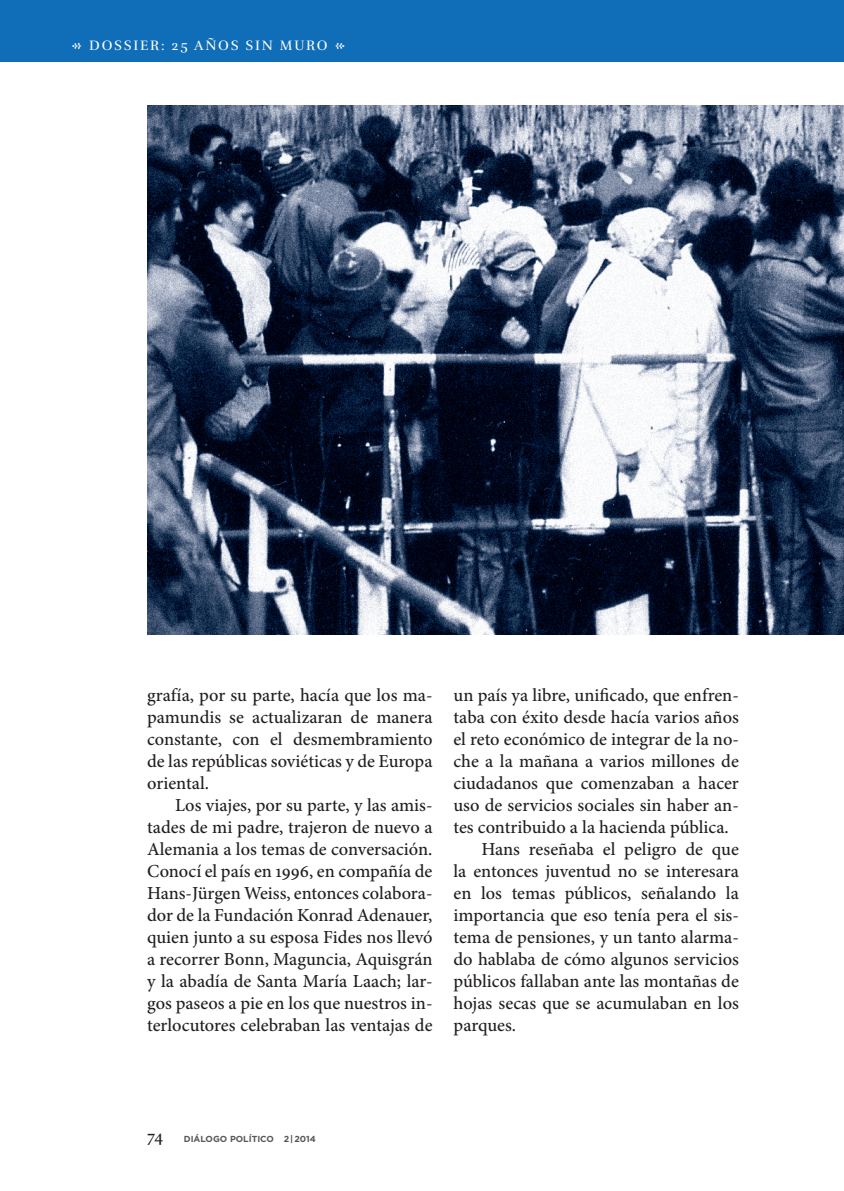
<style>
.page{position:relative;width:844px;height:1191px;background:#fff}
.page>*{position:absolute;margin:0;border:0;box-sizing:border-box;transform-origin:0 0}
.t1{font:500 18.38px/22.1px "Minion Pro";color:#231f20;text-align:justify}
.t2{font:14px "Rufina";letter-spacing:.12em;color:#fff}
.t3{font:700 8.75px "Gotham";color:#57585a}
</style>
<div class="page">
<div style="left:0;top:0;width:843px;height:62px;background:#106db7"></div>
<img style="left:147px;top:105px;width:696px;height:529px">
<p class="t2" style="left:89px;top:36px;width:240px">DOSSIER: 25 AÑOS SIN MURO</p>
<p class="t1" style="left:147px;top:683px;width:287px">grafía, por su parte, hacía que los ma&shy;pamundis se actualizaran de manera constante, con el desmembramiento de las repúblicas soviéticas y de Europa oriental.</p>
<p class="t1" style="left:147px;top:794px;width:287px;text-indent:28px">Los viajes, por su parte, y las amis&shy;tades de mi padre, trajeron de nuevo a Alemania a los temas de conversación.<br>Conocí el país en 1996, en compañía de Hans-Jürgen Weiss, entonces colabora&shy;dor de la Fundación Konrad Adenauer, quien junto a su esposa Fides nos llevó a recorrer Bonn, Maguncia, Aquisgrán y la abadía de Santa María Laach; lar&shy;gos paseos a pie en los que nuestros in&shy;terlocutores celebraban las ventajas de</p>
<p class="t1" style="left:453px;top:683px;width:287px">un país ya libre, unificado, que enfren-</p>
<p class="t1" style="left:453px;top:706px;width:287px">taba con éxito desde hacía varios años</p>
<p class="t1" style="left:453px;top:728px;width:287px">el reto económico de integrar de la no-</p>
<p class="t1" style="left:453px;top:750px;width:287px">che a la mañana a varios millones de</p>
<p class="t1" style="left:453px;top:772px;width:287px">ciudadanos que comenzaban a hacer</p>
<p class="t1" style="left:453px;top:794px;width:287px">uso de servicios sociales sin haber an-</p>
<p class="t1" style="left:453px;top:816px;width:277px">tes contribuido a la hacienda pública.</p>
<p class="t1" style="left:481px;top:838px;width:259px">Hans reseñaba el peligro de que</p>
<p class="t1" style="left:453px;top:860px;width:287px">la entonces juventud no se interesara</p>
<p class="t1" style="left:453px;top:882px;width:287px">en los temas públicos, señalando la</p>
<p class="t1" style="left:453px;top:904px;width:287px">importancia que eso tenía pera el sis-</p>
<p class="t1" style="left:453px;top:926px;width:287px">tema de pensiones, y un tanto alarma-</p>
<p class="t1" style="left:453px;top:948px;width:287px">do hablaba de cómo algunos servicios</p>
<p class="t1" style="left:453px;top:970px;width:287px">públicos fallaban ante las montañas de</p>
<p class="t1" style="left:453px;top:992px;width:287px">hojas secas que se acumulaban en los</p>
<p class="t1" style="left:453px;top:1014px;width:64px">parques.</p>
<p class="t1" style="left:147px;top:1124px;width:18px">74</p>
<p class="t3" style="left:184px;top:1133px;width:133px">DIÁLOGO POLÍTICO 2|2014</p>
</div>
